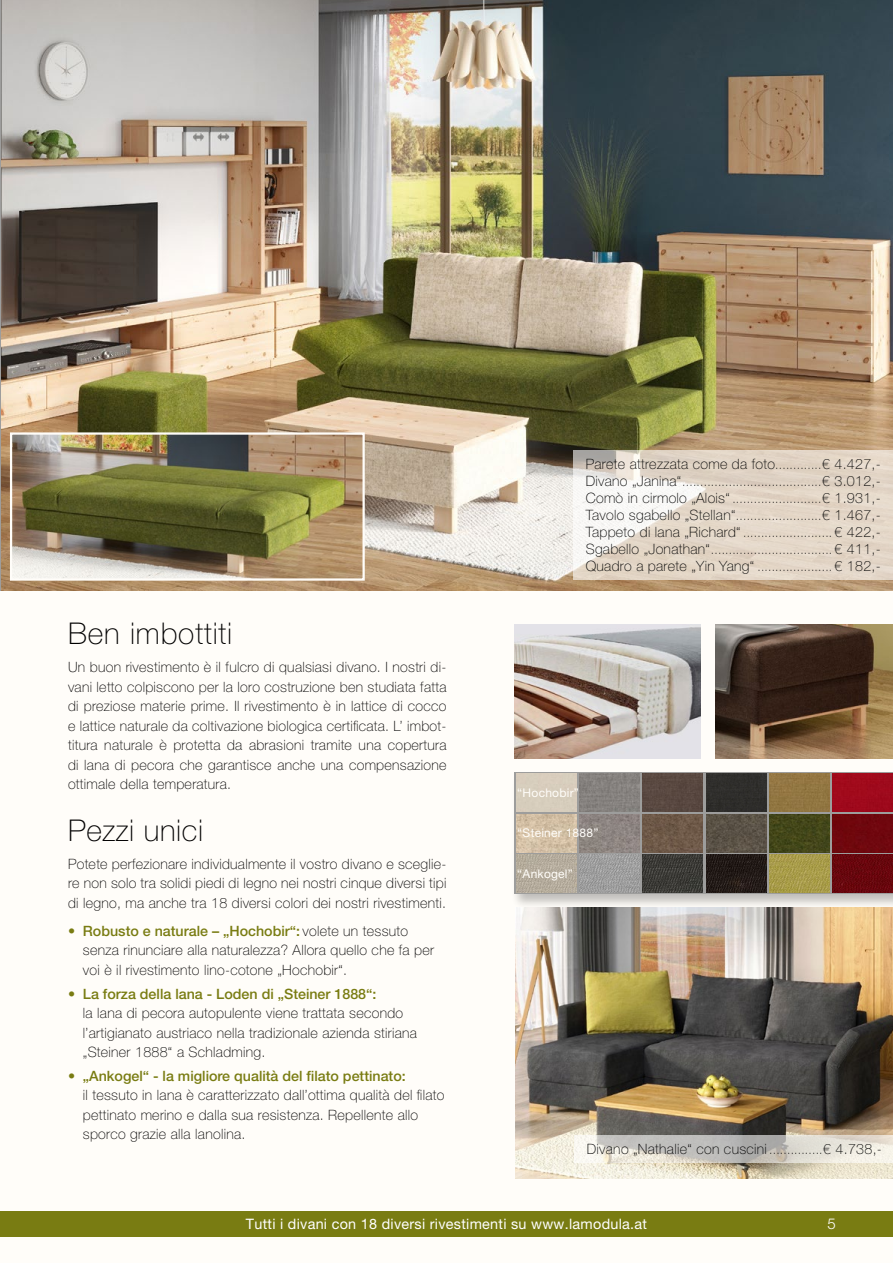
<style>
.page{position:relative;width:893px;height:1263px;background:#fffdf9}
.page>*{position:absolute;margin:0;border:0;box-sizing:border-box;transform-origin:0 0}
.t1{font:100 30px "Helvetica Neue LT Pro";letter-spacing:.03em;color:#000}
.t2{font:300 15px "Helvetica Neue LT Pro";color:#fff}
.t3{font:14.4px "Helvetica Neue LT Pro";letter-spacing:.02em;color:#fff}
.t4{font:100 14.25px/19.5px "Helvetica Neue LT Pro";letter-spacing:.02em;color:#000;text-align:justify}
.t5{font:500 14.25px "Helvetica Neue LT Pro";color:#797c12}
.t6{font:100 12px "Helvetica Neue LT Pro";color:#000}
.t7{font:12px "Helvetica Neue LT Pro";letter-spacing:.02em;color:#fffdf9}
.s1{font-weight:500;color:#797c12}
.s2{font-size:12px}
.s3{font-size:14.25px}
</style>
<div class="page">
<div style="left:511px;top:770px;width:382px;height:139px;background:#000;opacity:.25"></div>
<svg style="left:514px;top:772px;width:379px;height:122px;background:#948b88"></svg>
<img style="left:1px;top:0;width:892px;height:590px">
<img style="left:0;top:0;width:1px;height:590px">
<img style="left:13px;top:435px;width:349px;height:143px">
<div style="left:10px;top:432px;width:355px;height:149px;border:2px solid #fffdf9"></div>
<img style="left:515px;top:907px;width:378px;height:271px">
<div style="left:516px;top:774px;width:60px;height:38px;background:#d7cdbd"></div>
<img style="left:579px;top:774px;width:61px;height:38px">
<div style="left:643px;top:774px;width:60px;height:38px;background:#594840"></div>
<div style="left:706px;top:774px;width:60px;height:38px;background:#2f2e2b"></div>
<div style="left:769px;top:774px;width:61px;height:38px;background:#927642"></div>
<div style="left:833px;top:774px;width:60px;height:38px;background:#a0091c"></div>
<img style="left:516px;top:814px;width:60px;height:38px">
<img style="left:579px;top:814px;width:61px;height:38px">
<img style="left:643px;top:814px;width:60px;height:38px">
<img style="left:706px;top:814px;width:60px;height:38px">
<img style="left:769px;top:814px;width:61px;height:38px">
<div style="left:833px;top:814px;width:60px;height:38px;background:#6f070d"></div>
<img style="left:516px;top:854px;width:60px;height:39px">
<img style="left:579px;top:854px;width:61px;height:39px">
<img style="left:643px;top:854px;width:60px;height:39px">
<img style="left:706px;top:854px;width:60px;height:39px">
<img style="left:769px;top:854px;width:61px;height:39px">
<img style="left:833px;top:854px;width:60px;height:39px">
<img style="left:514px;top:624px;width:186px;height:134px">
<img style="left:715px;top:624px;width:178px;height:134px">
<div style="left:0;top:1211px;width:893px;height:26px;background:#797c12"></div>
<svg style="left:573px;top:450px;width:320px;height:130px;fill:#e4d7c8"></svg>
<svg style="left:574px;top:1135px;width:319px;height:27px;background:#d4d1ca"></svg>
<h1 class="t1" style="left:68px;top:617px;width:166px">Ben imbottiti</h1>
<p class="t4" style="left:68px;top:658px;width:380px">Un buon rivestimento è il fulcro di qualsiasi divano. I nostri di&shy;vani letto colpiscono per la loro costruzione ben studiata fatta di preziose materie prime. Il rivestimento è in lattice di cocco e lattice naturale da coltivazione biologica certificata. L’ imbot&shy;titura naturale è protetta da abrasioni tramite una copertura di lana di pecora che garantisce anche una compensazione ottimale della temperatura.</p>
<h1 class="t1" style="left:68px;top:813px;width:137px">Pezzi unici</h1>
<p class="t4" style="left:68px;top:854px;width:380px">Potete perfezionare individualmente il vostro divano e sceglie&shy;re non solo tra solidi piedi di legno nei nostri cinque diversi tipi di legno, ma anche tra 18 diversi colori dei nostri rivestimenti.</p>
<p class="t4" style="left:83px;top:921px;width:353px;text-align:left;text-indent:-15px"><span class="s1">• Robusto e naturale – „Hochobir“:</span> volete un tessuto senza rinunciare alla naturalezza? Allora quello che fa per voi è il rivestimento lino-cotone „Hochobir“.</p>
<p class="t5" style="left:68px;top:985px;width:310px">• La forza della lana - Loden di „Steiner 1888“:</p>
<p class="t4" style="left:83px;top:1003px;width:336px;text-align:left">la lana di pecora autopulente viene trattata secondo l’artigianato austriaco nella tradizionale azienda stiriana „Steiner 1888“ a Schladming.</p>
<p class="t5" style="left:68px;top:1067px;width:339px">• „Ankogel“ - la migliore qualità del filato pettinato:</p>
<p class="t4" style="left:83px;top:1086px;width:363px;text-align:left">il tessuto in lana è caratterizzato dall’ottima qualità del filato pettinato merino e dalla sua resistenza. Repellente allo sporco grazie alla lanolina.</p>
<p class="t4" style="left:586px;top:454px;width:297px">Parete attrezzata come da foto<span class="s2">.............</span>€ 4.427,-</p>
<p class="t6" style="left:586px;top:475px;width:297px"><span class="s3">Divano „Janina“</span>.......................................<span class="s3">€ 3.012,-</span></p>
<p class="t4" style="left:586px;top:489px;width:297px;line-height:17.1px">Comò in cirmolo „Alois“ <span class="s2">.........................</span>€ 1.931,- Tavolo sgabello „Stellan“<span class="s2">........................</span>€ 1.467,- Tappeto di lana „Richard“ <span class="s2">.........................</span> € 422,-</p>
<p class="t6" style="left:586px;top:543px;width:297px"><span class="s3">Sgabello „Jonathan“</span>.................................. <span class="s3">€ 411,-</span></p>
<p class="t4" style="left:586px;top:557px;width:297px">Quadro a parete „Yin Yang“ <span class="s2">.....................</span> € 182,-</p>
<p class="t7" style="left:517px;top:785px;width:63px">“Hochobir”</p>
<p class="t7" style="left:517px;top:826px;width:83px">“Steiner 1888”</p>
<p class="t7" style="left:517px;top:866px;width:57px">“Ankogel”</p>
<p class="t4" style="left:587px;top:1139px;width:297px">Divano „Nathalie“ con cuscini <span class="s2">...............</span>€ 4.738,-</p>
<p class="t3" style="left:246px;top:1215px;width:403px">Tutti i divani con 18 diversi rivestimenti su www.lamodula.at</p>
<p class="t2" style="left:827px;top:1215px;width:10px">5</p>
</div>
